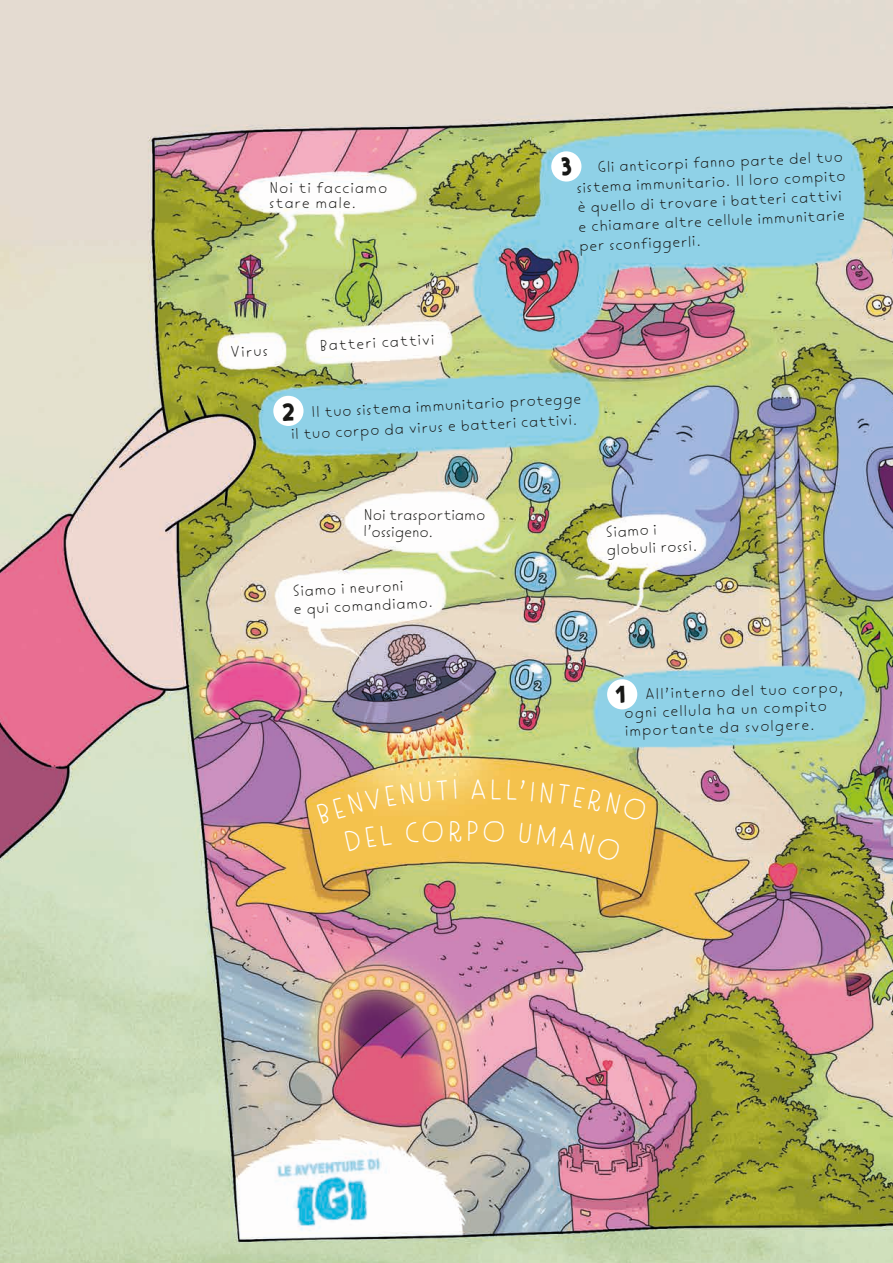
<style>
.page{position:relative;width:893px;height:1263px;background:#fff}
.page>*{position:absolute;margin:0;border:0;box-sizing:border-box;transform-origin:0 0}
.t1{font:28.5px "Tomarik Extrovert";color:#fff}
.t2{font:15.75px/19.6px "Tomarik Extrovert";letter-spacing:-.05em;color:#181816}
.t3{font:15.75px/15px "Tomarik Extrovert";letter-spacing:.01em;color:#181816}
</style>
<div class="page">
<img style="left:0;top:0;width:893px;height:1263px">
<div style="left:607px;top:679px;width:30px;height:30px;background:#fff;border-radius:50%"></div>
<div style="left:273px;top:396px;width:30px;height:30px;background:#fff;border-radius:50%"></div>
<div style="left:551px;top:151px;width:31px;height:31px;background:#fff;border-radius:50%"></div>
<svg style="left:317px;top:779px;width:144px;height:72px;background:#f3c356"></svg>
<div style="left:484px;top:779px;width:163px;height:83px;background:#f4c24d"></div>
<p class="t3" style="left:269px;top:178px;width:121px">Noi ti facciamo stare male.</p>
<p class="t2" style="left:229px;top:341px;width:40px;rotate:-3deg">Virus</p>
<p class="t2" style="left:319px;top:334px;width:117px;rotate:-3deg">Batteri cattivi</p>
<p class="t2" style="left:575px;top:156px;width:271px;text-indent:21px;rotate:-2deg">Gli anticorpi fanno parte del tuo sistema immunitario. Il loro compito è quello di trovare i batteri cattivi e chiamare altre cellule immunitarie per sconfiggerli.</p>
<p class="t2" style="left:289px;top:401px;width:294px;line-height:21px;text-align:right;rotate:-3deg">Il tuo sistema immunitario protegge<br>il tuo corpo da virus e batteri cattivi.</p>
<p class="t2" style="left:363px;top:505px;width:124px;line-height:16.4px">Noi trasportiamo l’ossigeno.</p>
<p class="t2" style="left:292px;top:581px;width:142px;line-height:18px;rotate:-3deg">Siamo i neuroni<br>e qui comandiamo.</p>
<h1 class="t1" style="left:469px;top:765px;width:21px">A</h1>
<h1 class="t1" style="left:464px;top:807px;width:18px">P</h1>
<p class="t2" style="left:605px;top:522px;width:93px;line-height:18px;rotate:-3deg">Siamo i globuli rossi.</p>
<p class="t2" style="left:623px;top:684px;width:222px;line-height:18px;text-indent:21px;rotate:-2deg">All’interno del tuo corpo, ogni cellula ha un compito importante da svolgere.</p>
</div>
